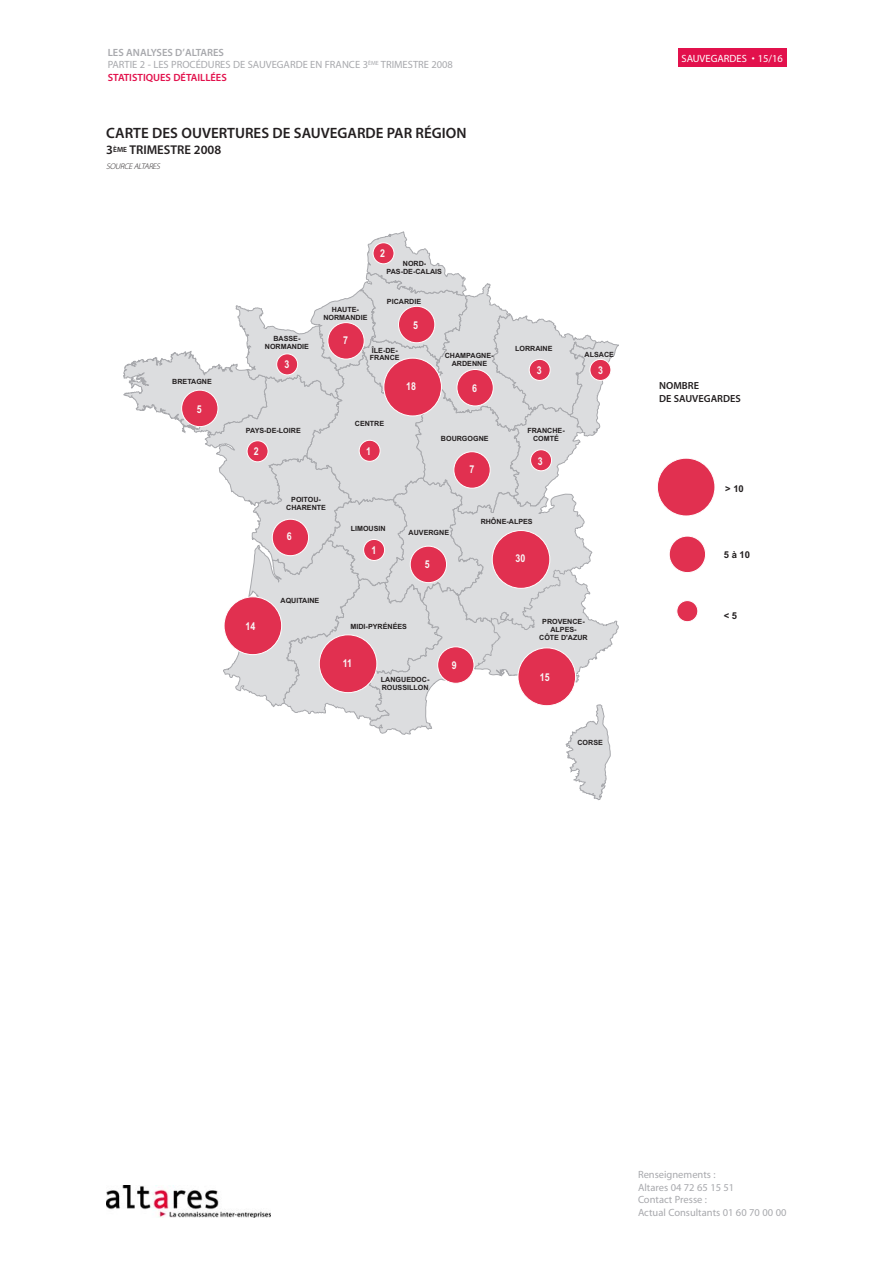
<style>
.page{position:relative;width:893px;height:1263px;background:#fff}
.page>*{position:absolute;margin:0;border:0;box-sizing:border-box;transform-origin:0 0}
.t1{font:15px "Myriad MM 565 600";color:#231f20}
.t2{font:12.75px "Myriad MM 565 600";color:#231f20}
.t3{font:700 10.8px "Arial Narrow";color:#f8f8f8}
.t4{font:10.5px/12.6px "Myriad MM 400 600";color:#a8a9ad}
.t5{font:10.5px "Myriad MM 565 600";color:#e2114c}
.t6{font:10.5px "Myriad MM 565 600";color:#a8a9ad}
.t7{font:10.5px "Myriad MM 400 600";color:#fff}
.t8{font:10.35px/12.3px "Myriad MM 565 600";color:#231f20}
.t9{font:700 9.45px "Arial";color:#231f20}
.t10{font:italic 8.25px "Myriad MM 215 600";color:#231f20}
.t11{font:700 7.2px/8.1px "Arial";color:#231f20;text-align:center}
</style>
<div class="page">
<svg style="left:123px;top:232px;width:496px;height:568px"></svg>
<div style="left:590px;top:359px;width:21px;height:21px;background:#e13050;border-radius:50%"></div>
<div style="left:590px;top:359px;width:21px;height:22px;border:1px solid #fff;border-radius:50%"></div>
<div style="left:529px;top:359px;width:21px;height:21px;background:#e13050;border-radius:50%"></div>
<div style="left:529px;top:359px;width:21px;height:22px;border:1px solid #fff;border-radius:50%"></div>
<div style="left:530px;top:450px;width:21px;height:21px;background:#e13050;border-radius:50%"></div>
<div style="left:530px;top:449px;width:22px;height:22px;border:1px solid #fff;border-radius:50%"></div>
<div style="left:364px;top:539px;width:21px;height:21px;background:#e13050;border-radius:50%"></div>
<div style="left:363px;top:539px;width:22px;height:22px;border:1px solid #fff;border-radius:50%"></div>
<div style="left:277px;top:354px;width:21px;height:21px;background:#e13050;border-radius:50%"></div>
<div style="left:276px;top:354px;width:22px;height:21px;border:1px solid #fff;border-radius:50%"></div>
<div style="left:247px;top:441px;width:21px;height:21px;background:#e13050;border-radius:50%"></div>
<div style="left:247px;top:441px;width:21px;height:21px;border:1px solid #fff;border-radius:50%"></div>
<div style="left:373px;top:243px;width:21px;height:21px;background:#e13050;border-radius:50%"></div>
<div style="left:373px;top:242px;width:21px;height:22px;border:1px solid #fff;border-radius:50%"></div>
<div style="left:359px;top:440px;width:21px;height:21px;background:#e13050;border-radius:50%"></div>
<div style="left:359px;top:440px;width:21px;height:22px;border:1px solid #fff;border-radius:50%"></div>
<div style="left:677px;top:601px;width:21px;height:21px;background:#e13050;border-radius:50%"></div>
<div style="left:676px;top:600px;width:22px;height:22px;border:1px solid #fff;border-radius:50%"></div>
<div style="left:384px;top:358px;width:57px;height:58px;background:#e13050;border-radius:50%"></div>
<div style="left:383px;top:358px;width:59px;height:58px;border:1px solid #fff;border-radius:50%"></div>
<div style="left:492px;top:531px;width:58px;height:57px;background:#e13050;border-radius:50%"></div>
<div style="left:492px;top:530px;width:58px;height:59px;border:1px solid #fff;border-radius:50%"></div>
<div style="left:518px;top:648px;width:57px;height:58px;background:#e13050;border-radius:50%"></div>
<div style="left:517px;top:647px;width:59px;height:59px;border:1px solid #fff;border-radius:50%"></div>
<div style="left:657px;top:458px;width:58px;height:58px;background:#e13050;border-radius:50%"></div>
<div style="left:657px;top:458px;width:58px;height:58px;border:1px solid #fff;border-radius:50%"></div>
<div style="left:224px;top:597px;width:58px;height:58px;background:#e13050;border-radius:50%"></div>
<div style="left:224px;top:596px;width:58px;height:59px;border:1px solid #fff;border-radius:50%"></div>
<div style="left:319px;top:635px;width:58px;height:58px;background:#e13050;border-radius:50%"></div>
<div style="left:319px;top:634px;width:58px;height:59px;border:1px solid #fff;border-radius:50%"></div>
<div style="left:669px;top:536px;width:36px;height:37px;background:#e13050;border-radius:50%"></div>
<div style="left:669px;top:536px;width:37px;height:37px;border:1px solid #fff;border-radius:50%"></div>
<div style="left:438px;top:647px;width:36px;height:36px;background:#e13050;border-radius:50%"></div>
<div style="left:437px;top:646px;width:37px;height:38px;border:1px solid #fff;border-radius:50%"></div>
<div style="left:182px;top:390px;width:36px;height:37px;background:#e13050;border-radius:50%"></div>
<div style="left:181px;top:390px;width:37px;height:37px;border:1px solid #fff;border-radius:50%"></div>
<div style="left:457px;top:369px;width:36px;height:37px;background:#e13050;border-radius:50%"></div>
<div style="left:457px;top:369px;width:37px;height:37px;border:1px solid #fff;border-radius:50%"></div>
<div style="left:398px;top:306px;width:37px;height:37px;background:#e13050;border-radius:50%"></div>
<div style="left:398px;top:306px;width:37px;height:37px;border:1px solid #fff;border-radius:50%"></div>
<div style="left:328px;top:323px;width:36px;height:36px;background:#e13050;border-radius:50%"></div>
<div style="left:327px;top:322px;width:37px;height:37px;border:1px solid #fff;border-radius:50%"></div>
<div style="left:272px;top:519px;width:37px;height:37px;background:#e13050;border-radius:50%"></div>
<div style="left:272px;top:519px;width:37px;height:37px;border:1px solid #fff;border-radius:50%"></div>
<div style="left:454px;top:452px;width:36px;height:36px;background:#e13050;border-radius:50%"></div>
<div style="left:453px;top:451px;width:37px;height:38px;border:1px solid #fff;border-radius:50%"></div>
<div style="left:410px;top:546px;width:36px;height:37px;background:#e13050;border-radius:50%"></div>
<div style="left:410px;top:546px;width:37px;height:37px;border:1px solid #fff;border-radius:50%"></div>
<img style="left:106px;top:1185px;width:165px;height:32px">
<div style="left:678px;top:49px;width:109px;height:18px;background:#e2114c"></div>
<h3 class="t6" style="left:108px;top:48px;width:118px">LES ANALYSES D’ALTARES</h3>
<h3 class="t4" style="left:108px;top:59px;width:347px">PARTIE 2 - LES PROCÉDURES DE SAUVEGARDE EN FRANCE 3<sup>ÈME</sup> TRIMESTRE 2008</h3>
<h3 class="t5" style="left:108px;top:73px;width:120px">STATISTIQUES DÉTAILLÉES</h3>
<h1 class="t1" style="left:106px;top:127px;width:362px">CARTE DES OUVERTURES DE SAUVEGARDE PAR RÉGION</h1>
<h2 class="t2" style="left:106px;top:145px;width:116px">3<sup>ÈME</sup> TRIMESTRE 2008</h2>
<p class="t10" style="left:106px;top:163px;width:57px">SOURCEALTARES</p>
<p class="t11" style="left:172px;top:378px;width:41px">BRETAGNE</p>
<h3 class="t3" style="left:197px;top:403px;width:6px">5</h3>
<h3 class="t3" style="left:380px;top:247px;width:6px">2</h3>
<p class="t11" style="left:386px;top:260px;width:57px">NORD-<br>PAS-DE-CALAIS</p>
<p class="t11" style="left:387px;top:297px;width:36px">PICARDIE</p>
<p class="t11" style="left:323px;top:305px;width:46px">HAUTE-<br>NORMANDIE</p>
<h3 class="t3" style="left:413px;top:319px;width:6px">5</h3>
<p class="t11" style="left:265px;top:335px;width:46px">BASSE-<br>NORMANDIE</p>
<h3 class="t3" style="left:284px;top:358px;width:6px">3</h3>
<h3 class="t3" style="left:343px;top:334px;width:6px">7</h3>
<p class="t11" style="left:370px;top:347px;width:31px;line-height:7.2px;text-align:left">ÎLE-DE-<br>FRANCE</p>
<p class="t11" style="left:445px;top:351px;width:50px">CHAMPAGNE-<br>ARDENNE</p>
<p class="t11" style="left:515px;top:344px;width:39px">LORRAINE</p>
<h3 class="t3" style="left:537px;top:364px;width:6px">3</h3>
<h3 class="t3" style="left:406px;top:380px;width:11px">18</h3>
<h3 class="t3" style="left:472px;top:382px;width:6px">6</h3>
<p class="t11" style="left:246px;top:426px;width:56px">PAYS-DE-LOIRE</p>
<p class="t11" style="left:355px;top:420px;width:31px">CENTRE</p>
<p class="t11" style="left:527px;top:427px;width:39px">FRANCHE-</p>
<p class="t11" style="left:441px;top:435px;width:49px">BOURGOGNE</p>
<p class="t11" style="left:533px;top:435px;width:27px">COMTÉ</p>
<h3 class="t3" style="left:254px;top:445px;width:6px">2</h3>
<h3 class="t3" style="left:366px;top:445px;width:6px">1</h3>
<h3 class="t3" style="left:469px;top:463px;width:6px">7</h3>
<h3 class="t3" style="left:538px;top:455px;width:6px">3</h3>
<p class="t11" style="left:286px;top:496px;width:41px">POITOU-<br>CHARENTE</p>
<h3 class="t3" style="left:287px;top:530px;width:6px">6</h3>
<p class="t11" style="left:280px;top:596px;width:40px">AQUITAINE</p>
<p class="t11" style="left:351px;top:524px;width:36px">LIMOUSIN</p>
<h3 class="t3" style="left:371px;top:544px;width:6px">1</h3>
<p class="t11" style="left:409px;top:528px;width:42px">AUVERGNE</p>
<h3 class="t3" style="left:425px;top:558px;width:6px">5</h3>
<p class="t11" style="left:481px;top:518px;width:54px">RHÔNE-ALPES</p>
<h3 class="t3" style="left:515px;top:552px;width:11px">30</h3>
<p class="t11" style="left:585px;top:350px;width:31px">ALSACE</p>
<h3 class="t3" style="left:598px;top:364px;width:6px">3</h3>
<h3 class="t3" style="left:245px;top:620px;width:11px">14</h3>
<p class="t11" style="left:350px;top:623px;width:58px">MIDI-PYRÉNÉES</p>
<p class="t11" style="left:539px;top:617px;width:50px">PROVENCE-<br>ALPES-<br>CÔTE D'AZUR</p>
<h3 class="t3" style="left:343px;top:657px;width:11px">11</h3>
<h3 class="t3" style="left:452px;top:659px;width:6px">9</h3>
<p class="t11" style="left:381px;top:675px;width:50px;text-align:left">LANGUEDOC-<br>ROUSSILLON</p>
<h3 class="t3" style="left:540px;top:671px;width:11px">15</h3>
<p class="t11" style="left:577px;top:739px;width:27px">CORSE</p>
<h3 class="t7" style="left:681px;top:54px;width:103px">SAUVEGARDES • 15/16</h3>
<h3 class="t8" style="left:659px;top:380px;width:83px">NOMBRE<br>DE SAUVEGARDES</h3>
<h3 class="t9" style="left:725px;top:483px;width:20px">&gt; 10</h3>
<h3 class="t9" style="left:724px;top:549px;width:28px">5 à 10</h3>
<h3 class="t9" style="left:724px;top:610px;width:15px">&lt; 5</h3>
<h3 class="t4" style="left:638px;top:1169px;width:150px">Renseignements :<br>Altares 04 72 65 15 51<br>Contact Presse :<br>Actual Consultants 01 60 70 00 00</h3>
</div>
